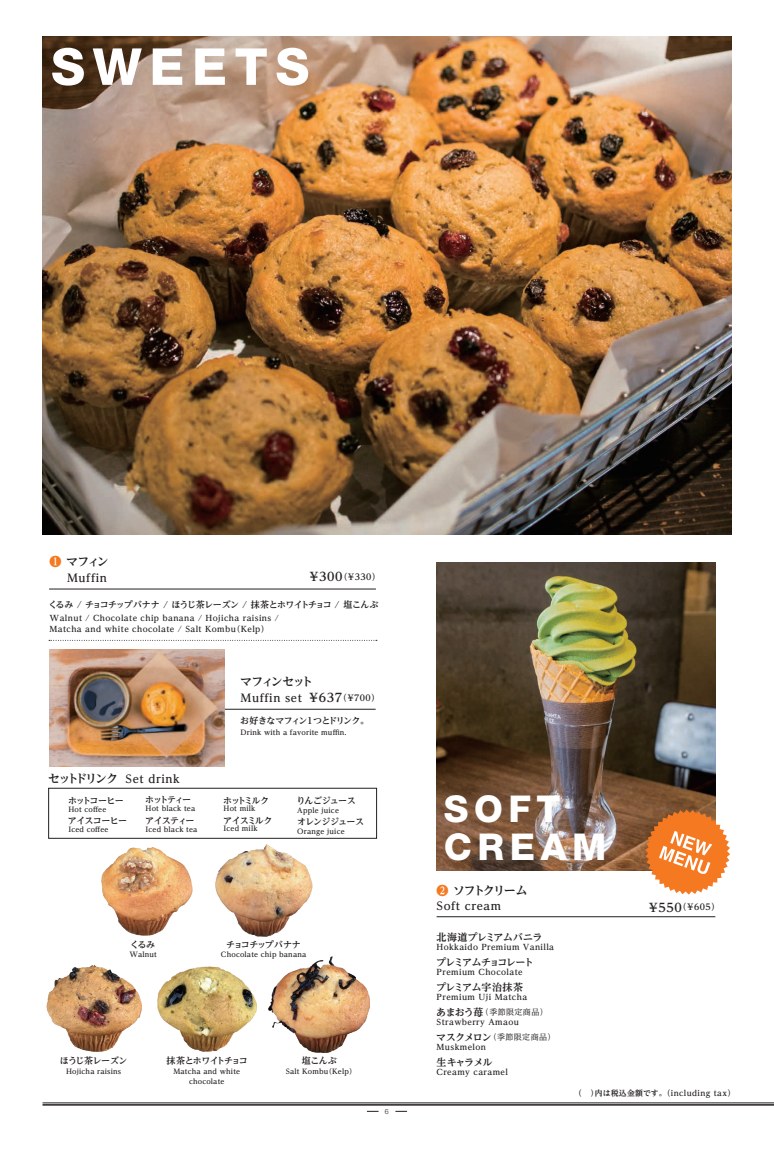
<style>
.page{position:relative;width:774px;height:1151px;background:#fff}
.page>*{position:absolute;margin:0;border:0;box-sizing:border-box;transform-origin:0 0}
.t1{font:800 51px "Helvetica Neue LT Std";letter-spacing:.15em;color:#fff}
.t2{font:800 37px/38px "Helvetica Neue LT Std";letter-spacing:.15em;color:#fff}
.t3{font:700 12px "UD Reimin Pr 6 N";letter-spacing:-.15em;color:#231f20}
.t4{font:700 12px "UD Reimin Pr 6 N";letter-spacing:-.125em;color:#231f20}
.t5{font:700 11px "UD Reimin Pr 6 N";letter-spacing:.05em;color:#231f20}
.t6{font:700 10px "UD Reimin Pr 6 N";letter-spacing:-.025em;color:#231f20}
.t7{font:700 10px "UD Reimin Pr 6 N";letter-spacing:-.155em;color:#231f20}
.t8{font:700 10px "UD Reimin Pr 6 N";letter-spacing:-.02em;color:#231f20}
.t9{font:700 10px "UD Reimin Pr 6 N";letter-spacing:-.09em;color:#231f20}
.t10{font:700 9px "UD Reimin Pr 6 N";letter-spacing:-.08em;color:#231f20}
.t11{font:700 9px "UD Reimin Pr 6 N";letter-spacing:-.1em;color:#231f20}
.t12{font:700 9px "UD Reimin Pr 6 N";letter-spacing:-.12em;color:#231f20}
.t13{font:700 9px "UD Reimin Pr 6 N";letter-spacing:-.06em;color:#231f20}
.t14{font:700 8.5px "UD Reimin Pr 6 N";letter-spacing:.05em;color:#231f20}
.t15{font:700 8px/11px "UD Reimin Pr 6 N";letter-spacing:.05em;color:#231f20}
.t16{font:8px "UD Reimin Pr 6 N";letter-spacing:.05em;color:#231f20}
.t17{font:700 7.8px "UD Reimin Pr 6 N";letter-spacing:.05em;color:#231f20}
.t18{font:700 7px/10px "UD Reimin Pr 6 N";letter-spacing:.025em;color:#231f20;text-align:center}
.t19{font:300 7px "Helvetica Neue LT Std";color:#231f20}
.s1{color:#f47921}
.s2{font-size:12px}
.s3{font-weight:700;font-size:10px}
</style>
<div class="page">
<svg style="left:395px;top:1111px;width:12px;height:1px"></svg>
<hr style="left:437px;top:916px;width:278px;height:1px;background:#231f20">
<img style="left:437px;top:562px;width:278px;height:309px">
<img style="left:43px;top:37px;width:688px;height:497px">
<hr style="left:49px;top:589px;width:327px;height:1px;background:#231f20">
<svg style="left:49px;top:640px;width:328px;height:1px"></svg>
<hr style="left:195px;top:709px;width:181px;height:1px;background:#231f20">
<img style="left:49px;top:649px;width:176px;height:118px">
<img style="left:101px;top:847px;width:92px;height:89px">
<img style="left:46px;top:965px;width:95px;height:87px">
<img style="left:215px;top:845px;width:97px;height:91px">
<img style="left:269px;top:957px;width:101px;height:95px">
<img style="left:157px;top:967px;width:99px;height:85px">
<hr style="left:43px;top:1104px;width:731px;height:2px;background:#231f20">
<hr style="left:43px;top:1103px;width:731px;height:1px;background:#231f20">
<svg style="left:645px;top:810px;width:85px;height:85px"></svg>
<div style="left:49px;top:788px;width:328px;height:50px;border:1px solid #231f20"></div>
<h1 class="t1" style="left:51px;top:36px;width:260px">SWEETS</h1>
<h3 class="t3" style="left:49px;top:551px;width:61px"><span class="s1">❶</span> マフィン</h3>
<h3 class="t5" style="left:67px;top:568px;width:41px">Muffin</h3>
<p class="t14" style="left:310px;top:570px;width:72px"><span class="s2">¥300</span>（￥330）</p>
<p class="t10" style="left:48px;top:597px;width:332px">くるみ / チョコチップバナナ / ほうじ茶レーズン / 抹茶とホワイトチョコ / 塩こんぶ</p>
<p class="t15" style="left:50px;top:612px;width:231px">Walnut / Chocolate chip banana / Hojicha raisins /<br>Matcha and white chocolate / Salt Kombu（Kelp）</p>
<h3 class="t3" style="left:240px;top:671px;width:74px">マフィンセット</h3>
<p class="t14" style="left:309px;top:691px;width:72px"><span class="s2">¥637</span>（￥700）</p>
<h3 class="t5" style="left:241px;top:689px;width:63px">Muffin set</h3>
<p class="t12" style="left:240px;top:713px;width:130px">お好きなマフィン１つとドリンク。</p>
<h3 class="t5" style="left:48px;top:770px;width:133px"><span class="s2">セットドリンク</span> Set drink</h3>
<p class="t11" style="left:68px;top:793px;width:57px">ホットコーヒー</p>
<p class="t18" style="left:68px;top:804px;width:39px">Hot coffee</p>
<p class="t13" style="left:68px;top:813px;width:61px">アイスコーヒー</p>
<p class="t18" style="left:68px;top:824px;width:42px">Iced coffee</p>
<p class="t10" style="left:145px;top:792px;width:48px">ホットティー</p>
<p class="t18" style="left:146px;top:803px;width:51px">Hot black tea</p>
<p class="t10" style="left:145px;top:813px;width:51px">アイスティー</p>
<p class="t18" style="left:146px;top:824px;width:53px">Iced black tea</p>
<p class="t18" style="left:241px;top:727px;width:107px">Drink with a favorite muffin.</p>
<p class="t10" style="left:223px;top:793px;width:47px">ホットミルク</p>
<p class="t18" style="left:224px;top:804px;width:33px">Hot milk</p>
<p class="t10" style="left:223px;top:813px;width:51px">アイスミルク</p>
<p class="t18" style="left:224px;top:823px;width:35px">Iced milk</p>
<p class="t10" style="left:297px;top:793px;width:61px">りんごジュース</p>
<p class="t18" style="left:297px;top:805px;width:43px">Apple juice</p>
<p class="t10" style="left:297px;top:814px;width:68px">オレンジジュース</p>
<p class="t18" style="left:297px;top:826px;width:49px">Orange juice</p>
<p class="t10" style="left:130px;top:937px;width:26px">くるみ</p>
<p class="t18" style="left:129px;top:949px;width:29px">Walnut</p>
<p class="t11" style="left:226px;top:937px;width:76px">チョコチップバナナ</p>
<p class="t18" style="left:221px;top:949px;width:87px">Chocolate chip banana</p>
<p class="t10" style="left:60px;top:1053px;width:69px">ほうじ茶レーズン</p>
<p class="t10" style="left:167px;top:1053px;width:83px">抹茶とホワイトチョコ</p>
<p class="t10" style="left:302px;top:1053px;width:37px">塩こんぶ</p>
<p class="t18" style="left:66px;top:1066px;width:57px">Hojicha raisins</p>
<p class="t18" style="left:173px;top:1066px;width:68px">Matcha and white chocolate</p>
<p class="t18" style="left:286px;top:1066px;width:72px">Salt Kombu（Kelp）</p>
<p class="t19" style="left:385px;top:1107px;width:5px">6</p>
<h2 class="t2" style="left:444px;top:789px;width:164px">SOFT<br>CREAM</h2>
<h3 class="t4" style="left:437px;top:880px;width:93px"><span class="s1">❷</span> ソフトクリーム</h3>
<h3 class="t5" style="left:437px;top:897px;width:66px">Soft cream</h3>
<h3 class="t6" style="left:437px;top:929px;width:108px">北海道プレミアムバニラ</h3>
<h3 class="t7" style="left:436px;top:954px;width:99px">プレミアムチョコレート</h3>
<h3 class="t8" style="left:436px;top:979px;width:89px">プレミアム宇治抹茶</h3>
<p class="t16" style="left:436px;top:1005px;width:113px"><span class="s3">あまおう苺</span>（季節限定商品）</p>
<p class="t16" style="left:436px;top:1030px;width:121px"><span class="s3">マスクメロン</span>（季節限定商品）</p>
<h3 class="t9" style="left:437px;top:1054px;width:57px">生キャラメル</h3>
<p class="t15" style="left:437px;top:942px;width:119px">Hokkaido Premium Vanilla</p>
<p class="t15" style="left:437px;top:967px;width:88px">Premium Chocolate</p>
<p class="t15" style="left:437px;top:992px;width:92px">Premium Uji Matcha</p>
<p class="t15" style="left:437px;top:1017px;width:84px">Strawberry Amaou</p>
<p class="t15" style="left:437px;top:1042px;width:51px">Muskmelon</p>
<p class="t15" style="left:437px;top:1067px;width:73px">Creamy caramel</p>
<p class="t14" style="left:649px;top:900px;width:72px"><span class="s2">¥550</span>（￥605）</p>
<p class="t17" style="left:574px;top:1087px;width:162px">（　）内は税込金額です。（including tax）</p>
</div>
